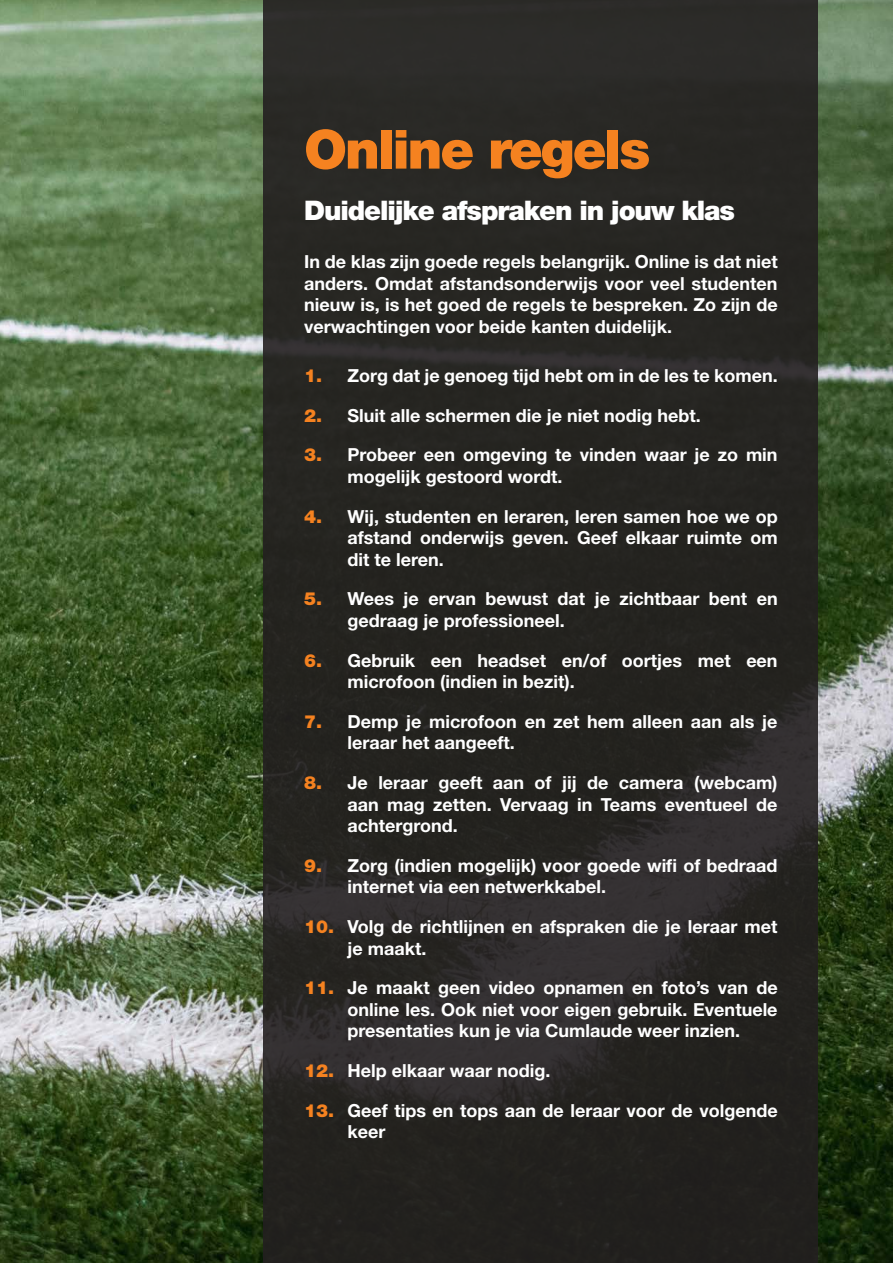
<style>
.page{position:relative;width:893px;height:1263px;background:#fff}
.page>*{position:absolute;margin:0;border:0;box-sizing:border-box;transform-origin:0 0}
.Kopteksten{font:900 54px "Helvetica Neue LT Std";letter-spacing:-.04em;color:#f58220}
.Kopteksten-2{font:900 27px "Helvetica Neue LT Std";letter-spacing:-.04em;color:#fff}
.Subkoppen{font:700 18px/21.6px "Helvetica Neue LT Std";color:#fff}
.s1{font-weight:900;color:#f58220}
</style>
<div class="page">
<img style="left:0;top:0;width:893px;height:1263px">
<div style="left:264px;top:0;width:554px;height:1263px;background:#231f20"></div>
<p class="Kopteksten" style="left:304px;top:117px;width:348px">Online regels</p>
<p class="Kopteksten-2" style="left:304px;top:194px;width:433px">Duidelijke afspraken in jouw klas</p>
<p class="Subkoppen" style="left:304px;top:251px;width:475px;text-align:justify">In de klas zijn goede regels belangrijk. Online is dat niet anders. Omdat afstandsonderwijs voor veel studenten nieuw is, is het goed de regels te bespreken. Zo zijn de verwachtingen voor beide kanten duidelijk.</p>
<p class="Subkoppen" style="left:304px;top:364px;width:475px"><span class="s1">1.</span> Zorg dat je genoeg tijd hebt om in de les te komen.</p>
<p class="Subkoppen" style="left:304px;top:404px;width:398px"><span class="s1">2.</span> Sluit alle schermen die je niet nodig hebt.</p>
<p class="Subkoppen" style="left:348px;top:444px;width:432px;text-indent:-44px"><span class="s1">3.</span> Probeer een omgeving te vinden waar je zo min mogelijk gestoord wordt.</p>
<p class="Subkoppen" style="left:348px;top:505px;width:432px;text-align:justify;text-indent:-44px"><span class="s1">4.</span> Wij, studenten en leraren, leren samen hoe we op afstand onderwijs geven. Geef elkaar ruimte om dit te leren.</p>
<p class="Subkoppen" style="left:348px;top:588px;width:432px;text-indent:-44px"><span class="s1">5.</span> Wees je ervan bewust dat je zichtbaar bent en gedraag je professioneel.</p>
<p class="Subkoppen" style="left:348px;top:649px;width:432px;text-indent:-44px"><span class="s1">6.</span> Gebruik een headset en/of oortjes met een microfoon (indien in bezit).</p>
<p class="Subkoppen" style="left:348px;top:710px;width:432px;text-indent:-44px"><span class="s1">7.</span> Demp je microfoon en zet hem alleen aan als je leraar het aangeeft.</p>
<p class="Subkoppen" style="left:348px;top:771px;width:432px;text-align:justify;text-indent:-44px"><span class="s1">8.</span> Je leraar geeft aan of jij de camera (webcam) aan mag zetten. Vervaag in Teams eventueel de achtergrond.</p>
<p class="Subkoppen" style="left:348px;top:854px;width:432px;text-indent:-44px"><span class="s1">9.</span> Zorg (indien mogelijk) voor goede wifi of bedraad internet via een netwerkkabel.</p>
<p class="Subkoppen" style="left:348px;top:915px;width:432px;text-indent:-44px"><span class="s1">10.</span> Volg de richtlijnen en afspraken die je leraar met je maakt.</p>
<p class="Subkoppen" style="left:348px;top:976px;width:432px;text-align:justify;text-indent:-44px"><span class="s1">11.</span> Je maakt geen video opnamen en foto’s van de online les. Ook niet voor eigen gebruik. Eventuele presentaties kun je via Cumlaude weer inzien.</p>
<p class="Subkoppen" style="left:304px;top:1059px;width:248px"><span class="s1">12.</span> Help elkaar waar nodig.</p>
<p class="Subkoppen" style="left:348px;top:1099px;width:432px;text-indent:-44px"><span class="s1">13.</span> Geef tips en tops aan de leraar voor de volgende keer</p>
</div>
